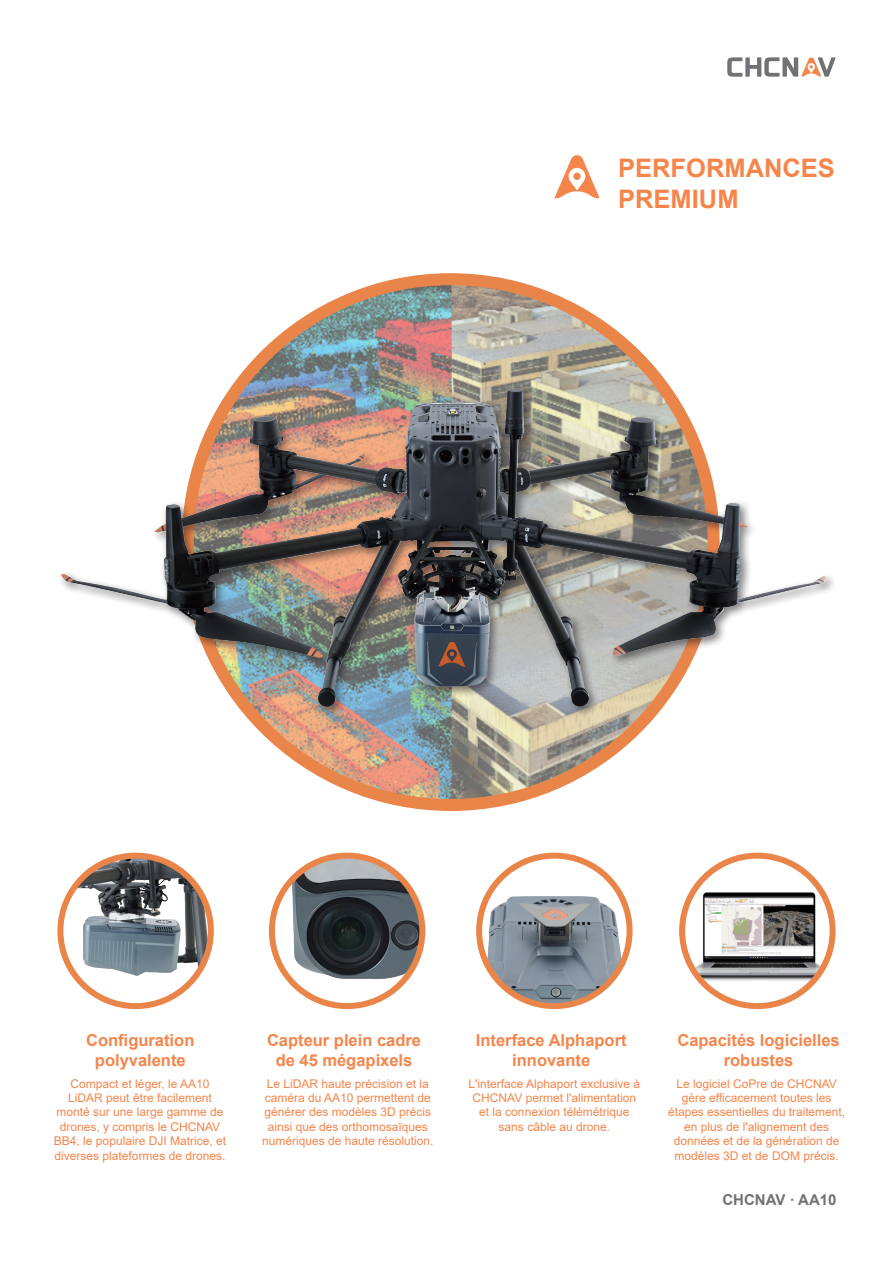
<style>
.page{position:relative;width:893px;height:1263px;background:#fff}
.page>*{position:absolute;margin:0;border:0;box-sizing:border-box;transform-origin:0 0}
.t1{font:700 25.5px/30.6px "Arial";color:#f5854b}
.t2{font:700 16.5px/19.8px "Arial";color:#f5854b;text-align:center}
.t3{font:700 15px "Arial";color:#727275}
.t4{font:12px/14.4px "Arial";color:#f5854b;text-align:center}
</style>
<div class="page">
<svg style="left:727px;top:57px;width:109px;height:20px"></svg>
<img style="left:302px;top:279px;width:298px;height:526px">
<svg style="left:554px;top:155px;width:46px;height:43px"></svg>
<div style="left:573px;top:173px;width:8px;height:7px;background:#f5854b;border-radius:4px"></div>
<img style="left:60px;top:856px;width:151px;height:150px;border-radius:75px">
<div style="left:57px;top:853px;width:157px;height:156px;border:6px solid #ea854a;border-radius:50%"></div>
<img style="left:272px;top:856px;width:150px;height:150px;border-radius:75px">
<div style="left:269px;top:853px;width:156px;height:156px;border:6px solid #ea854a;border-radius:50%"></div>
<img style="left:479px;top:856px;width:151px;height:150px;border-radius:75px">
<div style="left:476px;top:853px;width:157px;height:156px;border:6px solid #ea854a;border-radius:50%"></div>
<img style="left:689px;top:892px;width:140px;height:99px">
<div style="left:679px;top:853px;width:157px;height:156px;border:6px solid #ea854a;border-radius:50%"></div>
<img style="left:61px;top:316px;width:773px;height:450px">
<h1 class="t1" style="left:618px;top:153px;width:218px">PERFORMANCES<br>PREMIUM</h1>
<h2 class="t2" style="left:86px;top:1030px;width:110px">Configuration polyvalente</h2>
<h2 class="t2" style="left:267px;top:1030px;width:156px">Capteur plein cadre de 45 mégapixels</h2>
<h2 class="t2" style="left:677px;top:1030px;width:164px">Capacités logicielles robustes</h2>
<h2 class="t2" style="left:476px;top:1030px;width:152px">Interface Alphaport innovante</h2>
<p class="t4" style="left:468px;top:1076px;width:173px">L'interface Alphaport exclusive à<br>CHCNAV permet l'alimentation et la connexion télémétrique sans câble au drone.</p>
<p class="t4" style="left:54px;top:1076px;width:174px">Compact et léger, le AA10<br>LiDAR peut être facilement monté sur une large gamme de drones, y compris le CHCNAV<br>BB4, le populaire DJI Matrice, et diverses plateformes de drones.</p>
<p class="t4" style="left:262px;top:1076px;width:173px">Le LiDAR haute précision et la caméra du AA10 permettent de générer des modèles 3D précis ainsi que des orthomosaïques numériques de haute résolution.</p>
<p class="t4" style="left:668px;top:1076px;width:178px">Le logiciel CoPre de CHCNAV gère efficacement toutes les étapes essentielles du traitement, en plus de l'alignement des données et de la génération de modèles 3D et de DOM précis.</p>
<p class="t3" style="left:722px;top:1189px;width:116px">CHCNAV · AA10</p>
</div>
